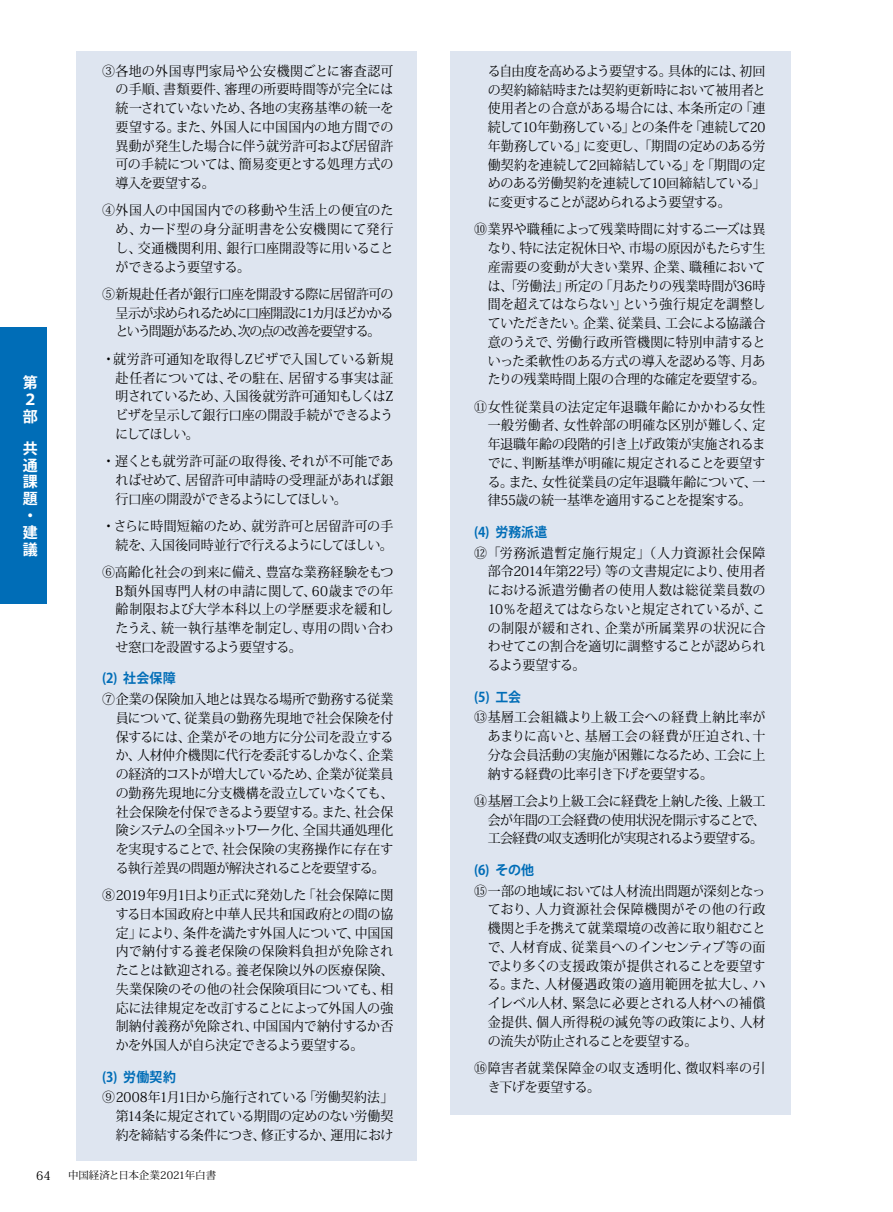
<style>
.page{position:relative;width:893px;height:1212px;background:#fff}
.page>*{position:absolute;margin:0;border:0;box-sizing:border-box;transform-origin:0 0}
.t1{font:700 15px/16.8px "Koz Go Pr 6 N";color:#fff}
.t2{font:13.5px/18.8px "Koz Min Pr 6 N";letter-spacing:-.02em;color:#000;text-align:justify;scale:.96 1}
.t3{font:700 13.5px "Koz Go Pr 6 N";letter-spacing:.015em;color:#006db7;scale:.96 1}
.t4{font:13.5px/18.8px "Koz Min Pr 6 N";letter-spacing:.03em;color:#000;scale:.96 1}
.t5{font:12px "Koz Min Pr 6 N";color:#000}
.t6{font:10.5px "Koz Min Pr 6 N";letter-spacing:-.01em;color:#000}
</style>
<div class="page">
<div style="left:0;top:327px;width:47px;height:277px;background:#006db7"></div>
<div style="left:451px;top:51px;width:340px;height:1063px;background:#dee5f0"></div>
<div style="left:77px;top:51px;width:340px;height:1110px;background:#dee5f0"></div>
<p class="t1" style="left:23px;top:375px;width:16px">第<br>２部</p>
<p class="t1" style="left:23px;top:440px;width:16px">共通課題・建議</p>
<p class="t2" style="left:116px;top:62px;width:291px;text-indent:-14px">③各地の外国専門家局や公安機関ごとに審査認可の手順、書類要件、審理の所要時間等が完全には統一されていないため、各地の実務基準の統一を要望する。また、外国人に中国国内の地方間での異動が発生した場合に伴う就労許可および居留許可の手続については、簡易変更とする処理方式の導入を要望する。</p>
<p class="t2" style="left:116px;top:201px;width:291px;text-indent:-14px">④外国人の中国国内での移動や生活上の便宜のため、カード型の身分証明書を公安機関にて発行し、交通機関利用、銀行口座開設等に用いることができるよう要望する。</p>
<p class="t2" style="left:116px;top:285px;width:291px;text-indent:-14px">⑤新規赴任者が銀行口座を開設する際に居留許可の呈示が求められるために口座開設に1カ月ほどかかるという問題があるため、次の点の改善を要望する。</p>
<p class="t2" style="left:116px;top:350px;width:291px;text-indent:-14px">・就労許可通知を取得しZビザで入国している新規赴任者については、その駐在、居留する事実は証明されているため、入国後就労許可通知もしくはZビザを呈示して銀行口座の開設手続ができるようにしてほしい。</p>
<p class="t2" style="left:116px;top:452px;width:291px;text-indent:-14px">・遅くとも就労許可証の取得後、それが不可能であればせめて、居留許可申請時の受理証があれば銀行口座の開設ができるようにしてほしい。</p>
<p class="t2" style="left:102px;top:517px;width:305px;text-align:right">・さらに時間短縮のため、就労許可と居留許可の手続を、入国後同時並行で行えるようにしてほしい。</p>
<p class="t2" style="left:116px;top:563px;width:291px;text-indent:-14px">⑥高齢化社会の到来に備え、豊富な業務経験をもつB類外国専門人材の申請に関して、60歳までの年齢制限および大学本科以上の学歴要求を緩和したうえ、統一執行基準を制定し、専用の問い合わせ窓口を設置するよう要望する。</p>
<p class="t3" style="left:102px;top:671px;width:78px">(2) 社会保障</p>
<p class="t2" style="left:116px;top:690px;width:291px;text-indent:-14px">⑦企業の保険加入地とは異なる場所で勤務する従業員について、従業員の勤務先現地で社会保険を付保するには、企業がその地方に分公司を設立するか、人材仲介機関に代行を委託するしかなく、企業の経済的コストが増大しているため、企業が従業員の勤務先現地に分支機構を設立していなくても、社会保険を付保できるよう要望する。また、社会保険システムの全国ネットワーク化、全国共通処理化を実現することで、社会保険の実務操作に存在する執行差異の問題が解決されることを要望する。</p>
<p class="t2" style="left:116px;top:886px;width:291px;text-indent:-14px">⑧2019年9月1日より正式に発効した「社会保障に関する日本国政府と中華人民共和国政府との間の協定」により、条件を満たす外国人について、中国国内で納付する養老保険の保険料負担が免除されたことは歓迎される。養老保険以外の医療保険、失業保険のその他の社会保険項目についても、相応に法律規定を改訂することによって外国人の強制納付義務が免除され、中国国内で納付するか否かを外国人が自ら決定できるよう要望する。</p>
<p class="t3" style="left:102px;top:1069px;width:78px">(3) 労働契約</p>
<p class="t2" style="left:116px;top:1088px;width:291px;text-indent:-14px">⑨2008年1月1日から施行されている「労働契約法」第14条に規定されている期間の定めのない労働契約を締結する条件につき、修正するか、運用におけ</p>
<p class="t5" style="left:36px;top:1169px;width:16px">64</p>
<p class="t6" style="left:68px;top:1169px;width:150px">中国経済と日本企業2021年白書</p>
<p class="t2" style="left:488px;top:62px;width:291px">る自由度を高めるよう要望する。具体的には、初回の契約締結時または契約更新時において被用者と使用者との合意がある場合には、本条所定の「連続して10年勤務している」との条件を「連続して20年勤務している」に変更し、「期間の定めのある労働契約を連続して2回締結している」を「期間の定めのある労働契約を連続して10回締結している」に変更することが認められるよう要望する。</p>
<p class="t2" style="left:488px;top:220px;width:291px;text-indent:-14px">⑩業界や職種によって残業時間に対するニーズは異なり、特に法定祝休日や、市場の原因がもたらす生産需要の変動が大きい業界、企業、職種においては、「労働法」所定の「月あたりの残業時間が36時間を超えてはならない」という強行規定を調整していただきたい。企業、従業員、工会による協議合意のうえで、労働行政所管機関に特別申請するといった柔軟性のある方式の導入を認める等、月あたりの残業時間上限の合理的な確定を要望する。</p>
<p class="t2" style="left:488px;top:397px;width:291px;text-indent:-14px">⑪女性従業員の法定定年退職年齢にかかわる女性一般労働者、女性幹部の明確な区別が難しく、定年退職年齢の段階的引き上げ政策が実施されるまでに、判断基準が明確に規定されることを要望する。また、女性従業員の定年退職年齢について、一律55歳の統一基準を適用することを提案する。</p>
<p class="t3" style="left:474px;top:524px;width:78px">(4) 労務派遣</p>
<p class="t2" style="left:488px;top:544px;width:291px;text-indent:-14px">⑫「労務派遣暫定施行規定」（人力資源社会保障部令2014年第22号）等の文書規定により、使用者における派遣労働者の使用人数は総従業員数の10％を超えてはならないと規定されているが、この制限が緩和され、企業が所属業界の状況に合わせてこの割合を適切に調整することが認められるよう要望する。</p>
<p class="t3" style="left:474px;top:689px;width:50px">(5) 工会</p>
<p class="t2" style="left:488px;top:708px;width:291px;text-indent:-14px">⑬基層工会組織より上級工会への経費上納比率があまりに高いと、基層工会の経費が圧迫され、十分な会員活動の実施が困難になるため、工会に上納する経費の比率引き下げを要望する。</p>
<p class="t2" style="left:488px;top:792px;width:291px;text-indent:-14px">⑭基層工会より上級工会に経費を上納した後、上級工会が年間の工会経費の使用状況を開示することで、工会経費の収支透明化が実現されるよう要望する。</p>
<p class="t3" style="left:474px;top:862px;width:64px">(6) その他</p>
<p class="t2" style="left:488px;top:882px;width:291px;text-indent:-14px">⑮一部の地域においては人材流出問題が深刻となっており、人力資源社会保障機関がその他の行政機関と手を携えて就業環境の改善に取り組むことで、人材育成、従業員へのインセンティブ等の面でより多くの支援政策が提供されることを要望する。また、人材優遇政策の適用範囲を拡大し、ハイレベル人材、緊急に必要とされる人材への補償金提供、個人所得税の減免等の政策により、人材の流失が防止されることを要望する。</p>
<p class="t4" style="left:488px;top:1059px;width:291px;text-indent:-14px">⑯障害者就業保障金の収支透明化、徴収料率の引き下げを要望する。</p>
</div>
